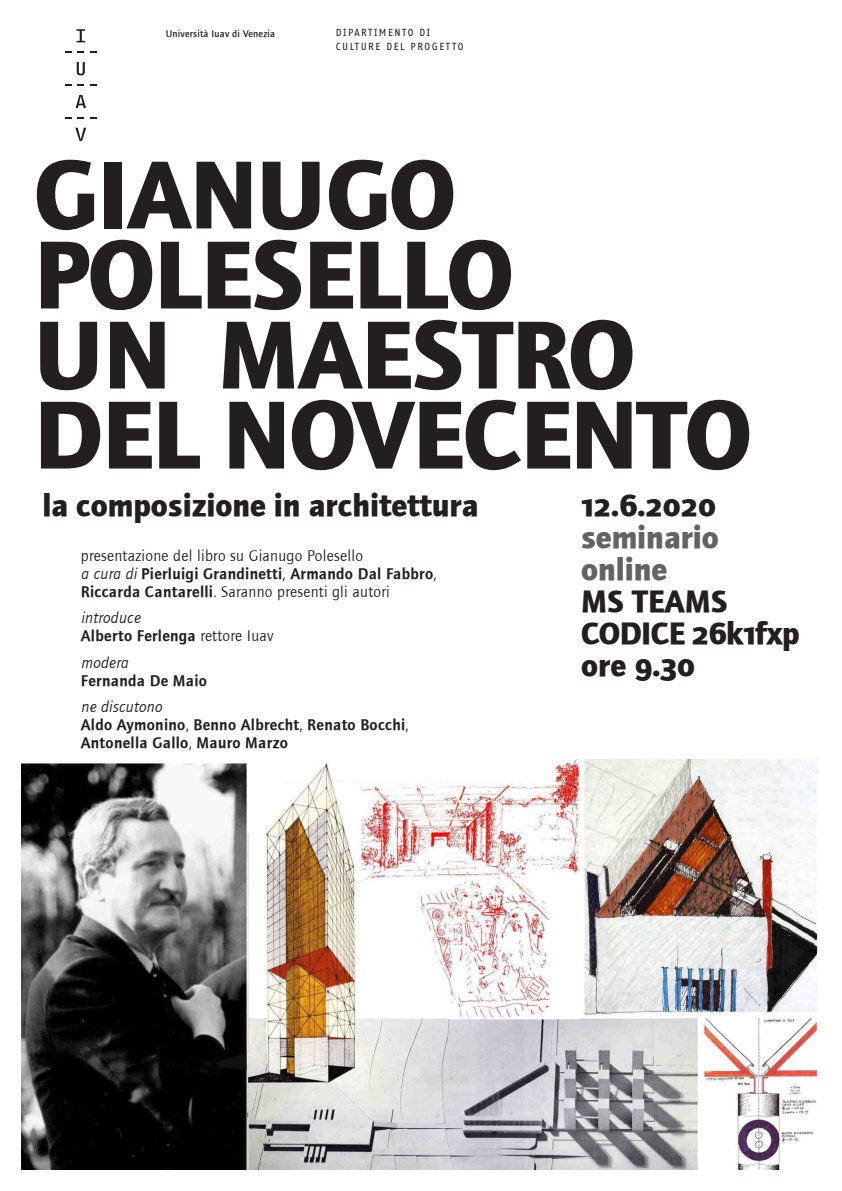
<style>
.page{position:relative;width:842px;height:1191px;background:#fff}
.page>*{position:absolute;margin:0;border:0;box-sizing:border-box;transform-origin:0 0}
.TITOLO{font:700 100px/80px "Foundry Journal";letter-spacing:-.01em;color:#231f20}
.SOTTOTITOLO___INFO{font:700 32px "Foundry Journal";color:#231f20}
.SOTTOTITOLO___INFO-2{font:700 32px "Foundry Journal Sc";color:#231f20}
.SOTTOTITOLO___INFO-3{font:700 32px "Foundry Journal";color:#636366}
.SOTTOTITOLO___INFO-4{font:700 32px "Foundry Journal Sc";letter-spacing:-.02em;color:#231f20}
.TESTO_piccolo{font:16px/18px "Foundry Journal Demi";letter-spacing:.02em;color:#231f20}
.TESTO_piccolo-2{font:16px/18px "Foundry Journal";letter-spacing:.02em;color:#231f20}
.INTESTAZIONE_maiusco{font:10px "Fago Office Sans";letter-spacing:.15em;color:#231f20}
.INTESTAZIONE_iuav{font:500 10px "Foundry Journal";letter-spacing:.02em;color:#231f20}
.s1{font-family:"Foundry Journal"}
.s2{font-style:italic}
.s3{font-family:"Foundry Journal Demi"}
.s4{font-family:"Foundry Journal";font-style:italic}
</style>
<div class="page">
<svg style="left:77px;top:29px;width:8px;height:13px"></svg>
<svg style="left:65px;top:51px;width:7px;height:2px"></svg>
<svg style="left:78px;top:51px;width:6px;height:2px"></svg>
<svg style="left:90px;top:51px;width:6px;height:2px"></svg>
<svg style="left:77px;top:62px;width:8px;height:13px"></svg>
<svg style="left:65px;top:84px;width:7px;height:2px"></svg>
<svg style="left:78px;top:84px;width:6px;height:2px"></svg>
<svg style="left:90px;top:84px;width:6px;height:2px"></svg>
<svg style="left:76px;top:95px;width:10px;height:13px"></svg>
<svg style="left:65px;top:117px;width:7px;height:2px"></svg>
<svg style="left:78px;top:117px;width:6px;height:2px"></svg>
<svg style="left:90px;top:117px;width:6px;height:2px"></svg>
<svg style="left:75px;top:128px;width:11px;height:13px"></svg>
<img style="left:21px;top:760px;width:798px;height:409px">
<p class="INTESTAZIONE_iuav" style="left:166px;top:28px;width:111px">Università Iuav di Venezia</p>
<p class="INTESTAZIONE_maiusco" style="left:336px;top:27px;width:96px">DIPARTIMENTO DI</p>
<p class="INTESTAZIONE_maiusco" style="left:336px;top:41px;width:129px">CULTURE DEL PROGETTO</p>
<p class="TITOLO" style="left:34px;top:155px;width:719px">GIANUGO<br>POLESELLO<br>UN MAESTRO<br>DEL NOVECENTO</p>
<p class="SOTTOTITOLO___INFO" style="left:43px;top:486px;width:437px">la composizione in architettura</p>
<p class="SOTTOTITOLO___INFO-2" style="left:581px;top:486px;width:136px">12.6.2020</p>
<p class="SOTTOTITOLO___INFO-3" style="left:581px;top:518px;width:139px">seminario</p>
<p class="SOTTOTITOLO___INFO-3" style="left:581px;top:550px;width:88px">online</p>
<p class="SOTTOTITOLO___INFO-2" style="left:581px;top:582px;width:148px">MS TEAMS</p>
<p class="SOTTOTITOLO___INFO-4" style="left:581px;top:614px;width:220px">CODICE 26<span class="s1">k</span>1<span class="s1">fxp</span></p>
<p class="SOTTOTITOLO___INFO-2" style="left:581px;top:646px;width:115px"><span class="s1">ore</span> 9.30</p>
<p class="TESTO_piccolo-2" style="left:81px;top:546px;width:357px">presentazione del libro su Gianugo Polesello<br><span class="s2">a cura di</span> <span class="s3">Pierluigi Grandinetti</span><span class="s2">,</span> <span class="s3">Armando Dal Fabbro</span><span class="s2">,</span></p>
<p class="TESTO_piccolo-2" style="left:81px;top:582px;width:311px"><span class="s3">Riccarda Cantarelli</span><span class="s2">.</span> Saranno presenti gli autori</p>
<p class="TESTO_piccolo" style="left:81px;top:609px;width:194px"><span class="s4">introduce<br></span>Alberto Ferlenga <span class="s1">rettore Iuav</span></p>
<p class="TESTO_piccolo" style="left:81px;top:653px;width:128px"><span class="s4">modera<br></span>Fernanda De Maio</p>
<p class="TESTO_piccolo" style="left:81px;top:698px;width:329px"><span class="s4">ne discutono<br></span>Aldo Aymonino<span class="s1">,</span> Benno Albrecht<span class="s1">,</span> Renato Bocchi<span class="s1">,<br></span>Antonella Gallo<span class="s1">,</span> Mauro Marzo</p>
</div>
